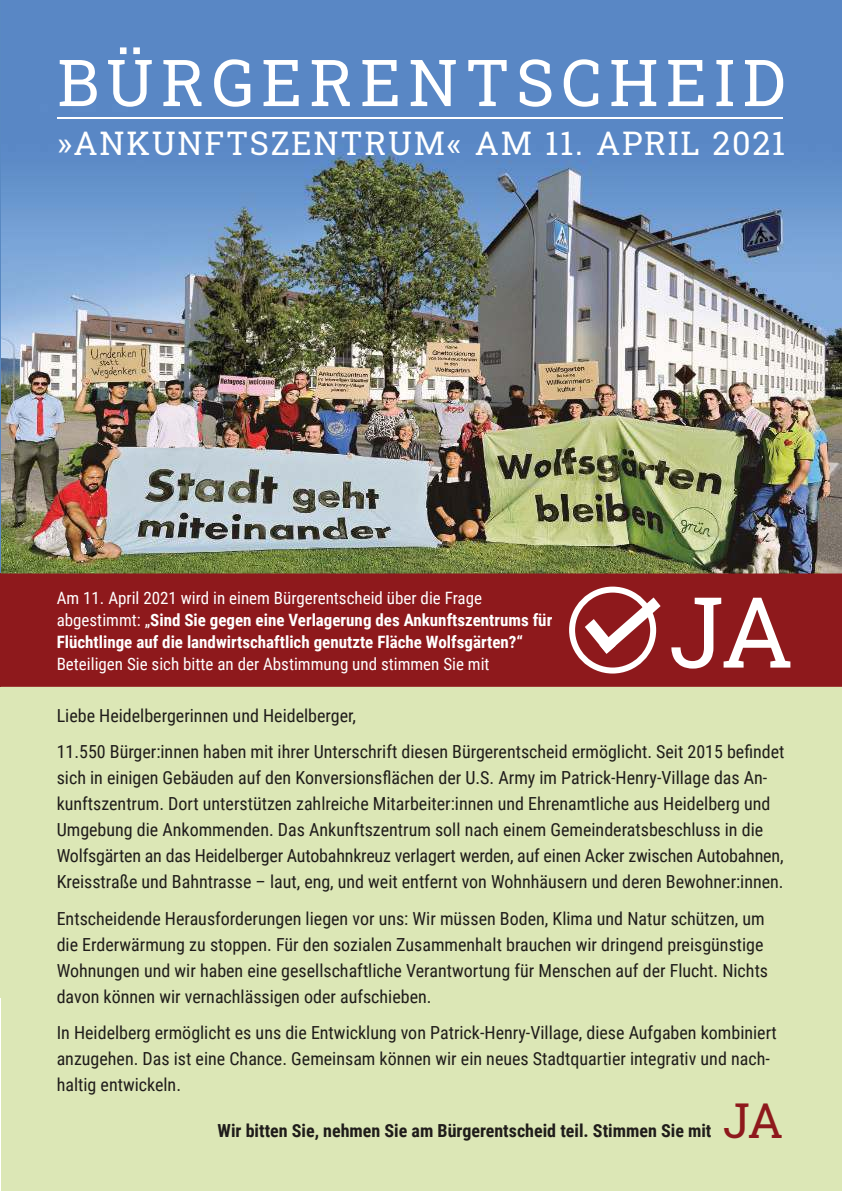
<style>
.page{position:relative;width:842px;height:1191px;background:#dce7b6}
.page>*{position:absolute;margin:0;border:0;box-sizing:border-box;transform-origin:0 0}
.t1{font:98.2px "Roboto Slab";color:#fff}
.t2{font:64.8px "Roboto Slab";letter-spacing:.105em;color:#fff}
.t3{font:48px "Roboto Slab";color:#8e191c}
.t4{font:32.4px "Roboto Slab";letter-spacing:.05em;color:#fff}
.t5{font:18px/26px "Roboto Condensed";color:#1f1c1a}
.t6{font:700 18px "Roboto Condensed";color:#1f1c1a}
.t7{font:700 17px/22px "Roboto Condensed";color:#fff}
.t8{font:17px "Roboto Condensed";color:#fff}
.s1{font-weight:400}
</style>
<div class="page">
<img style="left:0;top:0;width:842px;height:573px">
<hr style="left:57px;top:117px;width:725px;height:2px;background:#fff">
<div style="left:0;top:573px;width:842px;height:114px;background:#8e191c"></div>
<div style="left:569px;top:586px;width:87px;height:87px;border:6px solid #fff;border-radius:50%"></div>
<svg style="left:585px;top:597px;width:76px;height:57px;background:#b36567"></svg>
<h2 class="t2" style="left:57px;top:38px;width:730px">BÜRGERENTSCHEID</h2>
<h3 class="t4" style="left:57px;top:121px;width:730px">»ANKUNFTSZENTRUM« AM 11. APRIL 2021</h3>
<p class="t7" style="left:57px;top:586px;width:497px"><span class="s1">Am 11. April 2021 wird in einem Bürgerentscheid über die Frage abgestimmt: „</span>Sind Sie gegen eine Verlagerung des Ankunftszentrums für<br>Flüchtlinge auf die landwirtschaftlich genutzte Fläche Wolfsgärten?“</p>
<p class="t8" style="left:57px;top:651px;width:434px">Beteiligen Sie sich bitte an der Abstimmung und stimmen Sie mit</p>
<h1 class="t1" style="left:668px;top:565px;width:127px">JA</h1>
<p class="t5" style="left:57px;top:697px;width:729px;line-height:36px">Liebe Heidelbergerinnen und Heidelberger,<br>11.550 Bürger:innen haben mit ihrer Unterschrift diesen Bürgerentscheid ermöglicht. Seit 2015 befindet</p>
<p class="t5" style="left:57px;top:764px;width:728px">sich in einigen Gebäuden auf den Konversionsflächen der U.S. Army im Patrick-Henry-Village das An‐ kunftszentrum. Dort unterstützen zahlreiche Mitarbeiter:innen und Ehrenamtliche aus Heidelberg und Umgebung die Ankommenden. Das Ankunftszentrum soll nach einem Gemeinderatsbeschluss in die Wolfsgärten an das Heidelberger Autobahnkreuz verlagert werden, auf einen Acker zwischen Autobahnen, Kreisstraße und Bahntrasse – laut, eng, und weit entfernt von Wohnhäusern und deren Bewohner:innen.</p>
<p class="t5" style="left:57px;top:904px;width:713px">Entscheidende Herausforderungen liegen vor uns: Wir müssen Boden, Klima und Natur schützen, um die Erderwärmung zu stoppen. Für den sozialen Zusammenhalt brauchen wir dringend preisgünstige Wohnungen und wir haben eine gesellschaftliche Verantwortung für Menschen auf der Flucht. Nichts davon können wir vernachlässigen oder aufschieben.</p>
<p class="t5" style="left:57px;top:1018px;width:722px">In Heidelberg ermöglicht es uns die Entwicklung von Patrick-Henry-Village, diese Aufgaben kombiniert anzugehen. Das ist eine Chance. Gemeinsam können wir ein neues Stadtquartier integrativ und nach‐ haltig entwickeln.</p>
<p class="t6" style="left:218px;top:1117px;width:495px">Wir bitten Sie, nehmen Sie am Bürgerentscheid teil. Stimmen Sie mit</p>
<h3 class="t3" style="left:723px;top:1088px;width:62px">JA</h3>
</div>
